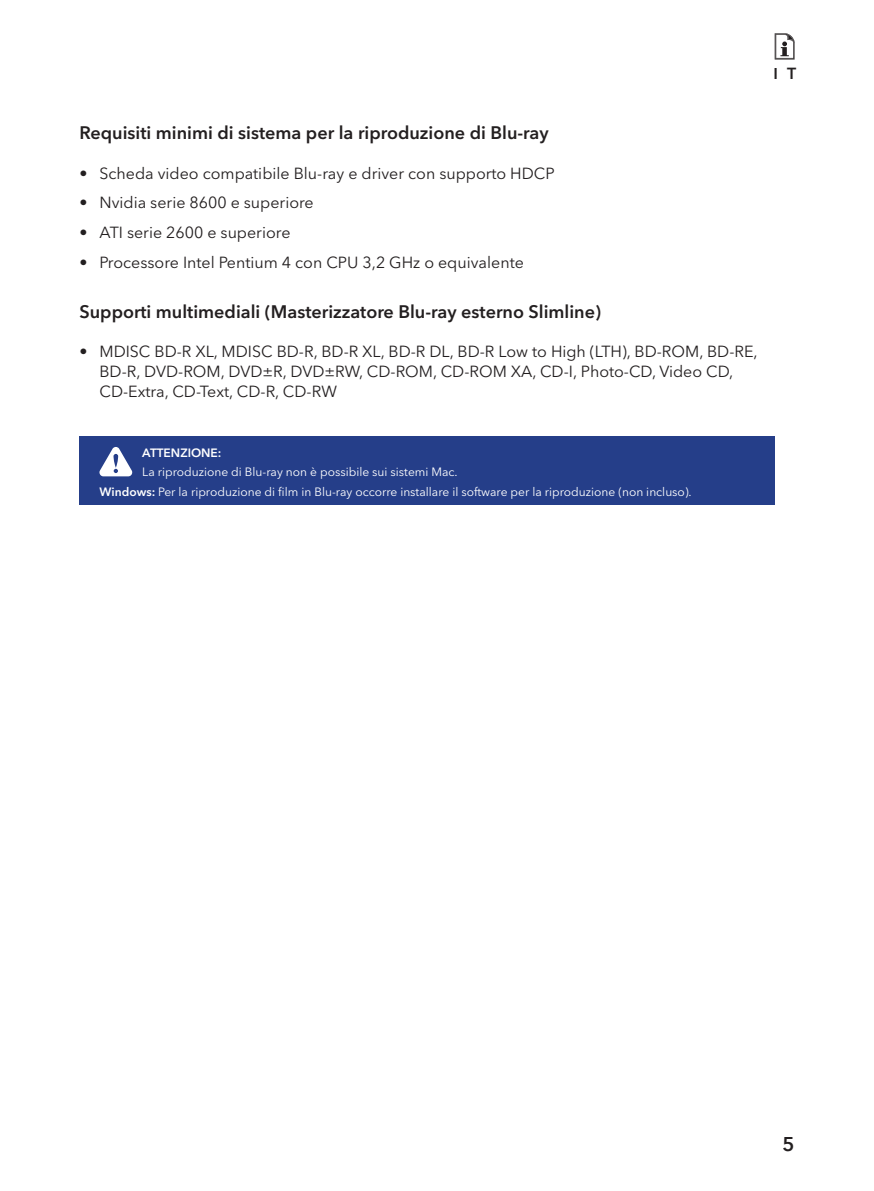
<style>
.page{position:relative;width:874px;height:1191px;background:#fff}
.page>*{position:absolute;margin:0;border:0;box-sizing:border-box;transform-origin:0 0}
.t1{font:600 20px "Avenir Next LT Pro";color:#231f20}
.t2{font:600 18px "Avenir Next LT Pro";color:#231f20}
.t3{font:16px/19.8px "Avenir Next LT Pro";color:#231f20}
.t4{font:600 16px "Avenir Next LT Pro";color:#231f20}
.t5{font:12px/19.8px "Avenir Next LT Pro";color:#fff}
.t6{font:600 12px "Avenir Next LT Pro";color:#fff}
.s1{font-weight:600}
</style>
<div class="page">
<div style="left:79px;top:437px;width:695px;height:68px;background:#253e89"></div>
<svg style="left:99px;top:447px;width:33px;height:29px"></svg>
<svg style="left:774px;top:33px;width:20px;height:27px"></svg>
<p class="t4" style="left:773px;top:67px;width:24px">I T</p>
<p class="t2" style="left:79px;top:125px;width:470px">Requisiti minimi di sistema per la riproduzione di Blu-ray</p>
<p class="t3" style="left:79px;top:164px;width:476px">• Scheda video compatibile Blu-ray e driver con supporto HDCP</p>
<p class="t3" style="left:79px;top:194px;width:236px">• Nvidia serie 8600 e superiore</p>
<p class="t3" style="left:79px;top:224px;width:212px">• ATI serie 2600 e superiore</p>
<p class="t3" style="left:79px;top:254px;width:445px">• Processore Intel Pentium 4 con CPU 3,2 GHz o equivalente</p>
<p class="t2" style="left:79px;top:304px;width:523px">Supporti multimediali (Masterizzatore Blu-ray esterno Slimline)</p>
<p class="t3" style="left:99px;top:343px;width:659px;text-indent:-20px">• MDISC BD-R XL, MDISC BD-R, BD-R XL, BD-R DL, BD-R Low to High (LTH), BD-ROM, BD-RE,<br>BD-R, DVD-ROM, DVD±R, DVD±RW, CD-ROM, CD-ROM XA, CD-I, Photo-CD, Video CD,<br>CD-Extra, CD-Text, CD-R, CD-RW</p>
<p class="t6" style="left:142px;top:447px;width:81px">ATTENZIONE:</p>
<p class="t5" style="left:99px;top:463px;width:593px;text-indent:43px">La riproduzione di Blu-ray non è possibile sui sistemi Mac.<br><span class="s1">Windows:</span> Per la riproduzione di film in Blu-ray occorre installare il software per la riproduzione (non incluso).</p>
<p class="t1" style="left:782px;top:1136px;width:14px">5</p>
</div>
